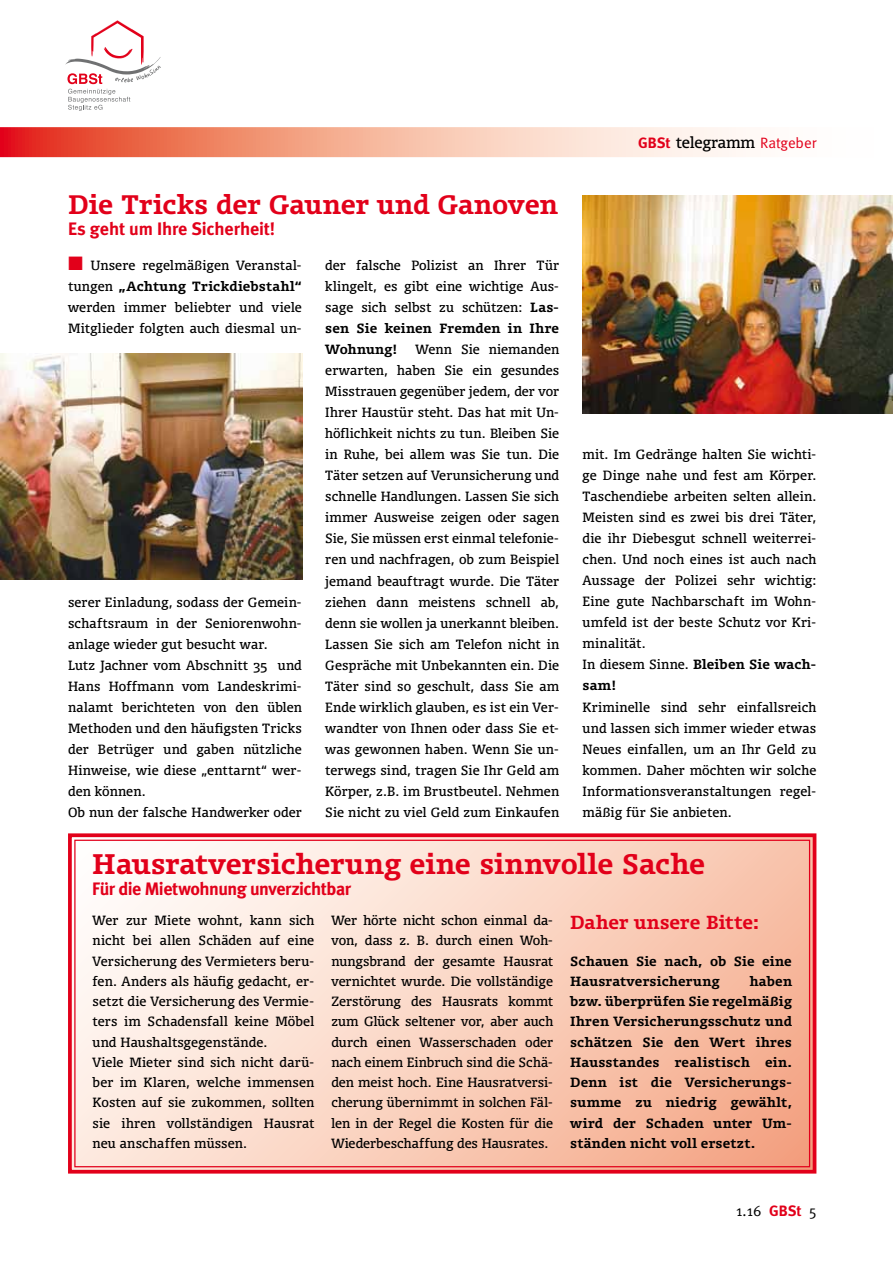
<style>
.page{position:relative;width:893px;height:1263px;background:#fff}
.page>*{position:absolute;margin:0;border:0;box-sizing:border-box;transform-origin:0 0}
.t1{font:700 27px "Olsen";letter-spacing:-.005em;color:#e2001a}
.t2{font:700 25.5px "Olsen";color:#e2001a}
.t3{font:18px "Meta Bold LF";letter-spacing:-.02em;color:#e2001a}
.t4{font:700 18px "Olsen";color:#e2001a}
.t5{font:15px "Olsen";color:#000}
.t6{font:15px "Meta Normal";color:#000}
.t7{font:12.75px/21px "Olsen";letter-spacing:.01em;color:#000;text-align:justify}
.t8{font:700 12.75px/20.2px "Olsen";letter-spacing:.015em;color:#000}
.s1{font-family:"European Pi Three";font-size:18px;color:#e2001a}
.s2{font-weight:700}
.s3{font-family:"Meta";font-weight:700;color:#e2001a}
.s4{font-family:"Meta Normal";color:#e2001a}
.s5{font-family:"Meta Bold LF";color:#e2001a}
</style>
<div class="page">
<svg style="left:0;top:127px;width:743px;height:30px;background:#f4a894"></svg>
<svg style="left:68px;top:833px;width:749px;height:341px;background:#f9cbbd"></svg>
<svg style="left:65px;top:20px;width:96px;height:91px"></svg>
<img style="left:583px;top:196px;width:310px;height:218px">
<img style="left:0;top:353px;width:302px;height:226px">
<h2 class="t2" style="left:68px;top:187px;width:491px">Die Tricks der Gauner und Ganoven</h2>
<h3 class="t3" style="left:68px;top:218px;width:209px">Es geht um Ihre Sicherheit!</h3>
<p class="t7" style="left:68px;top:255px;width:235px"><span class="s1">M</span> Unsere regelmäßigen Veranstal&shy;tungen <span class="s2">„Achtung Trickdiebstahl“ </span>werden immer beliebter und viele Mitglieder folgten auch diesmal un-</p>
<p class="t7" style="left:68px;top:591px;width:235px;text-align:left">serer Einladung, sodass der Gemein&shy;schaftsraum in der Seniorenwohn&shy;anlage wieder gut besucht war.<br>Lutz Jachner vom Abschnitt 35 und<br>Hans Hoffmann vom Landeskrimi&shy;nalamt berichteten von den üblen<br>Methoden und den häufigsten Tricks der Betrüger und gaben nützliche<br>Hinweise, wie diese „enttarnt“ wer&shy;den können.<br>Ob nun der falsche Handwerker oder</p>
<p class="t7" style="left:325px;top:255px;width:235px">der falsche Polizist an Ihrer Tür klingelt, es gibt eine wichtige Aus&shy;sage sich selbst zu schützen: <span class="s2">Las&shy;sen Sie keinen Fremden in Ihre Wohnung!</span></p>
<p class="t7" style="left:325px;top:339px;width:235px;text-indent:90px">Wenn Sie niemanden erwarten, haben Sie ein gesundes Misstrauen gegenüber jedem, der vor Ihrer Haustür steht. Das hat mit Un&shy;höflichkeit nichts zu tun. Bleiben Sie in Ruhe, bei allem was Sie tun. Die Täter setzen auf Verunsicherung und schnelle Handlungen. Lassen Sie sich immer Ausweise zeigen oder sagen Sie, Sie müssen erst einmal telefonie&shy;ren und nachfragen, ob zum Beispiel jemand beauftragt wurde. Die Täter ziehen dann meistens schnell ab, denn sie wollen ja unerkannt bleiben.<br>Lassen Sie sich am Telefon nicht in Gespräche mit Unbekannten ein. Die Täter sind so geschult, dass Sie am Ende wirklich glauben, es ist ein Ver&shy;wandter von Ihnen oder dass Sie et&shy;was gewonnen haben. Wenn Sie un&shy;terwegs sind, tragen Sie Ihr Geld am Körper, z.B. im Brustbeutel. Nehmen Sie nicht zu viel Geld zum Einkaufen</p>
<p class="t5" style="left:638px;top:133px;width:180px"><span class="s3">GBSt</span> telegramm <span class="s4">Ratgeber</span></p>
<p class="t7" style="left:583px;top:444px;width:235px;text-align:left">mit. Im Gedränge halten Sie wichti&shy;ge Dinge nahe und fest am Körper.<br>Taschendiebe arbeiten selten allein.<br>Meisten sind es zwei bis drei Täter, die ihr Diebesgut schnell weiterrei&shy;chen. Und noch eines ist auch nach<br>Aussage der Polizei sehr wichtig:<br>Eine gute Nachbarschaft im Wohn&shy;umfeld ist der beste Schutz vor Kri&shy;minalität.<br>In diesem Sinne. <span class="s2">Bleiben Sie wach&shy;sam!</span></p>
<p class="t7" style="left:583px;top:696px;width:235px">Kriminelle sind sehr einfallsreich und lassen sich immer wieder etwas Neues einfallen, um an Ihr Geld zu kommen. Daher möchten wir solche Informationsveranstaltungen regel&shy;mäßig für Sie anbieten.</p>
<h1 class="t1" style="left:92px;top:846px;width:614px">Hausratversicherung eine sinnvolle Sache</h1>
<h3 class="t3" style="left:92px;top:878px;width:260px">Für die Mietwohnung unverzichtbar</h3>
<p class="t7" style="left:93px;top:910px;width:223px;line-height:20.2px;text-align:left">Wer zur Miete wohnt, kann sich nicht bei allen Schäden auf eine<br>Versicherung des Vermieters beru&shy;fen. Anders als häufig gedacht, er&shy;setzt die Versicherung des Vermie&shy;ters im Schadensfall keine Möbel und Haushaltsgegenstände.<br>Viele Mieter sind sich nicht darü&shy;ber im Klaren, welche immensen<br>Kosten auf sie zukommen, sollten sie ihren vollständigen Hausrat neu anschaffen müssen.</p>
<p class="t7" style="left:331px;top:910px;width:223px;line-height:20.2px">Wer hörte nicht schon einmal da&shy;von, dass z. B. durch einen Woh&shy;nungsbrand der gesamte Hausrat vernichtet wurde. Die vollständige Zerstörung des Hausrats kommt zum Glück seltener vor, aber auch durch einen Wasserschaden oder nach einem Einbruch sind die Schä&shy;den meist hoch. Eine Hausratversi&shy;cherung übernimmt in solchen Fäl&shy;len in der Regel die Kosten für die Wiederbeschaffung des Hausrates.</p>
<h3 class="t4" style="left:570px;top:911px;width:191px">Daher unsere Bitte:</h3>
<p class="t8" style="left:570px;top:950px;width:223px">Schauen Sie nach, ob Sie eine<br>Hausratversicherung</p>
<p class="t8" style="left:570px;top:970px;width:223px;text-align:justify;text-indent:180px">haben bzw. überprüfen Sie regelmäßig Ihren Versicherungsschutz und schätzen Sie den Wert ihres Hausstandes realistisch ein.<br>Denn ist die Versicherungs&shy;summe zu niedrig gewählt, wird der Schaden unter Um&shy;ständen nicht voll ersetzt.</p>
<p class="t6" style="left:736px;top:1202px;width:82px">1.16 <span class="s5">GBSt</span> 5</p>
</div>
